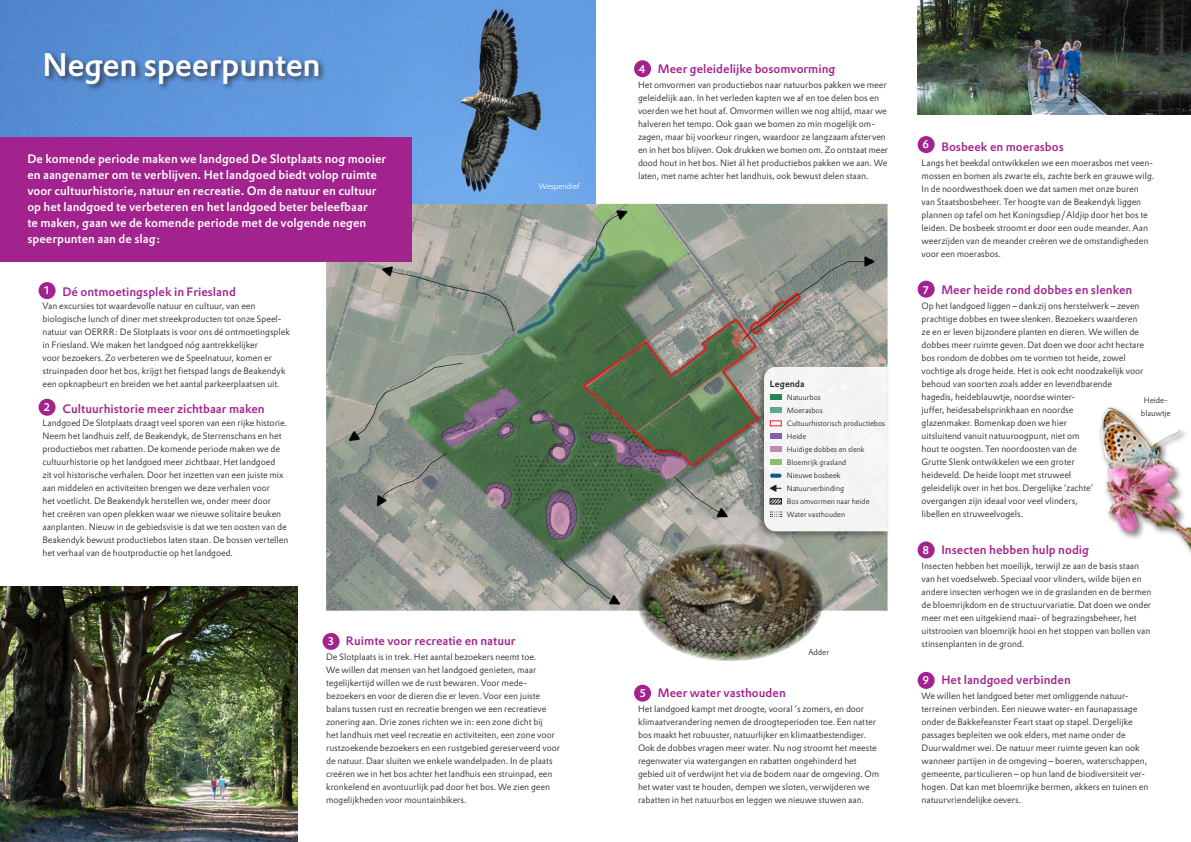
<style>
.page{position:relative;width:1191px;height:842px;background:#fff}
.page>*{position:absolute;margin:0;border:0;box-sizing:border-box;transform-origin:0 0}
.t1{font:500 32px "DTL Prokyon TOT";letter-spacing:-.01em;color:#fff}
.t2{font:500 12px/16px "DTL Prokyon TOT";color:#fff}
.t3{font:500 12px "DTL Prokyon TOT";color:#a2238e}
.t4{font:500 11px "DTL Prokyon TOT";color:#fff}
.t5{font:300 9px/13px "DTL Prokyon TOT";letter-spacing:-.005em;color:#231f20}
.t6{font:500 9px "DTL Prokyon TOT";color:#231f20}
.t7{font:300 8px "DTL Prokyon TOT";letter-spacing:-.01em;color:#231f20}
.t8{font:300 8px "DTL Prokyon TOT";letter-spacing:-.01em;color:#fff}
.t9{font:300 7.5px "DTL Prokyon TOT";letter-spacing:-.005em;color:#231f20}
</style>
<div class="page">
<img style="left:326px;top:204px;width:561px;height:407px">
<img style="left:410px;top:0;width:185px;height:204px">
<img style="left:0;top:0;width:410px;height:137px">
<div style="left:0;top:137px;width:411px;height:125px;background:#a2238e"></div>
<div style="left:43px;top:51px;width:284px;height:41px;background:#231f20;opacity:.75"></div>
<div style="left:634px;top:60px;width:17px;height:17px;background:#a2238e;border-radius:50%"></div>
<div style="left:634px;top:685px;width:17px;height:17px;background:#a2238e;border-radius:50%"></div>
<div style="left:322px;top:633px;width:17px;height:17px;background:#a2238e;border-radius:50%"></div>
<div style="left:917px;top:541px;width:17px;height:17px;background:#a2238e;border-radius:50%"></div>
<div style="left:39px;top:282px;width:17px;height:17px;background:#a2238e;border-radius:50%"></div>
<div style="left:39px;top:399px;width:17px;height:17px;background:#a2238e;border-radius:50%"></div>
<div style="left:917px;top:281px;width:17px;height:17px;background:#a2238e;border-radius:50%"></div>
<div style="left:917px;top:136px;width:17px;height:17px;background:#a2238e;border-radius:50%"></div>
<div style="left:917px;top:672px;width:17px;height:17px;background:#a2238e;border-radius:50%"></div>
<img style="left:0;top:587px;width:298px;height:255px">
<img style="left:638px;top:544px;width:184px;height:117px">
<img style="left:917px;top:0;width:274px;height:114px">
<div style="left:755px;top:364px;width:135px;height:176px;background:#231f20;opacity:.5"></div>
<img style="left:1099px;top:407px;width:92px;height:147px">
<div style="left:764px;top:367px;width:124px;height:164px;background:#f4f5f3"></div>
<div style="left:770px;top:447px;width:11px;height:5px;background:#c289ae"></div>
<div style="left:770px;top:395px;width:11px;height:5px;background:#238557"></div>
<p class="t1" style="left:43px;top:44px;width:280px">Negen speerpunten</p>
<p class="t2" style="left:27px;top:151px;width:360px">De komende periode maken we landgoed De Slotplaats nog mooier en aangenamer om te verblijven. Het landgoed biedt volop ruimte voor cultuurhistorie, natuur en recreatie. Om de natuur en cultuur op het landgoed te verbeteren en het landgoed beter beleefbaar<br>te maken, gaan we de komende periode met de volgende negen speerpunten aan de slag:</p>
<p class="t4" style="left:44px;top:283px;width:8px">1</p>
<p class="t3" style="left:62px;top:284px;width:175px">Dé ontmoetingsplek in Friesland</p>
<p class="t5" style="left:43px;top:299px;width:249px">Van excursies tot waardevolle natuur en cultuur, van een biologische lunch of diner met streekproducten tot onze Speel&shy;natuur van OERRR: De Slotplaats is voor ons dé ontmoetingsplek in Friesland. We maken het landgoed nóg aantrekkelijker<br>voor bezoekers. Zo verbeteren we de Speelnatuur, komen er struinpaden door het bos, krijgt het fietspad langs de Beakendyk een opknapbeurt en breiden we het aantal parkeerplaatsen uit.</p>
<p class="t3" style="left:62px;top:401px;width:204px">Cultuurhistorie meer zichtbaar maken</p>
<p class="t5" style="left:43px;top:416px;width:247px">Landgoed De Slotplaats draagt veel sporen van een rijke historie.<br>Neem het landhuis zelf, de Beakendyk, de Sterrenschans en het productiebos met rabatten. De komende periode maken we de cultuurhistorie op het landgoed meer zichtbaar. Het landgoed<br>zit vol historische verhalen. Door het inzetten van een juiste mix aan middelen en activiteiten brengen we deze verhalen voor<br>het voetlicht. De Beakendyk herstellen we, onder meer door<br>het creëren van open plekken waar we nieuwe solitaire beuken aanplanten. Nieuw in de gebiedsvisie is dat we ten oosten van de Beakendyk bewust productiebos laten staan. De bossen vertellen het verhaal van de houtproductie op het landgoed.</p>
<p class="t4" style="left:44px;top:400px;width:8px">2</p>
<p class="t8" style="left:539px;top:181px;width:43px">Wespendief</p>
<p class="t3" style="left:346px;top:633px;width:171px">Ruimte voor recreatie en natuur</p>
<p class="t5" style="left:326px;top:650px;width:235px">De Slotplaats is in trek. Het aantal bezoekers neemt toe.<br>We willen dat mensen van het landgoed genieten, maar tegelijkertijd willen we de rust bewaren. Voor mede&shy;bezoekers en voor de dieren die er leven. Voor een juiste balans tussen rust en recreatie brengen we een recreatieve zonering aan. Drie zones richten we in: een zone dicht bij<br>het landhuis met veel recreatie en activiteiten, een zone voor rustzoekende bezoekers en een rustgebied gereserveerd voor de natuur. Daar sluiten we enkele wandelpaden. In de plaats creëren we in het bos achter het landhuis een struinpad, een kronkelend en avontuurlijk pad door het bos. We zien geen mogelijkheden voor mountainbikers.</p>
<p class="t4" style="left:327px;top:634px;width:8px">3</p>
<p class="t3" style="left:658px;top:61px;width:179px">Meer geleidelijke bosomvorming</p>
<p class="t5" style="left:638px;top:78px;width:252px">Het omvormen van productiebos naar natuurbos pakken we meer geleidelijk aan. In het verleden kapten we af en toe delen bos en voerden we het hout af. Omvormen willen we nog altijd, maar we halveren het tempo. Ook gaan we bomen zo min mogelijk om&shy;zagen, maar bij voorkeur ringen, waardoor ze langzaam afsterven en in het bos blijven. Ook drukken we bomen om. Zo ontstaat meer dood hout in het bos. Niet ál het productiebos pakken we aan. We laten, met name achter het landhuis, ook bewust delen staan.</p>
<p class="t4" style="left:639px;top:62px;width:8px">4</p>
<p class="t6" style="left:770px;top:378px;width:36px">Legenda</p>
<p class="t9" style="left:787px;top:393px;width:35px">Natuurbos</p>
<p class="t9" style="left:787px;top:406px;width:37px">Moerasbos</p>
<p class="t9" style="left:787px;top:419px;width:100px">Cultuurhistorisch productiebos</p>
<p class="t9" style="left:787px;top:432px;width:21px">Heide</p>
<p class="t9" style="left:787px;top:445px;width:79px">Huidige dobbes en slenk</p>
<p class="t9" style="left:787px;top:458px;width:61px">Bloemrijk grasland</p>
<p class="t9" style="left:787px;top:471px;width:55px">Nieuwe bosbeek</p>
<p class="t9" style="left:787px;top:484px;width:59px">Natuurverbinding</p>
<p class="t9" style="left:787px;top:497px;width:84px">Bos omvormen naar heide</p>
<p class="t9" style="left:787px;top:510px;width:60px">Water vasthouden</p>
<p class="t7" style="left:808px;top:647px;width:23px">Adder</p>
<p class="t3" style="left:658px;top:685px;width:129px">Meer water vasthouden</p>
<p class="t5" style="left:638px;top:702px;width:243px">Het landgoed kampt met droogte, vooral ’s zomers, en door klimaatverandering nemen de droogteperioden toe. Een natter bos maakt het robuuster, natuurlijker en klimaatbestendiger.<br>Ook de dobbes vragen meer water. Nu nog stroomt het meeste regenwater via watergangen en rabatten ongehinderd het gebied uit of verdwijnt het via de bodem naar de omgeving. Om het water vast te houden, dempen we sloten, verwijderen we rabatten in het natuurbos en leggen we nieuwe stuwen aan.</p>
<p class="t4" style="left:639px;top:686px;width:8px">5</p>
<p class="t4" style="left:922px;top:137px;width:8px">6</p>
<p class="t3" style="left:941px;top:139px;width:124px">Bosbeek en moerasbos</p>
<p class="t5" style="left:921px;top:156px;width:234px">Langs het beekdal ontwikkelen we een moerasbos met veen&shy;mossen en bomen als zwarte els, zachte berk en grauwe wilg.<br>In de noordwesthoek doen we dat samen met onze buren van Staatsbosbeheer. Ter hoogte van de Beakendyk liggen plannen op tafel om het Koningsdiep/Aldjip door het bos te leiden. De bosbeek stroomt er door een oude meander. Aan weerzijden van de meander creëren we de omstandigheden voor een moerasbos.</p>
<p class="t3" style="left:941px;top:282px;width:192px">Meer heide rond dobbes en slenken</p>
<p class="t5" style="left:921px;top:299px;width:224px">Op het landgoed liggen – dankzij ons herstelwerk – zeven prachtige dobbes en twee slenken. Bezoekers waarderen ze en er leven bijzondere planten en dieren. We willen de dobbes meer ruimte geven. Dat doen we door acht hectare bos rondom de dobbes om te vormen tot heide, zowel vochtige als droge heide. Het is ook echt noodzakelijk voor behoud van soorten zoals adder en levendbarende hagedis, heideblauwtje, noordse winter-<br>juffer, heidesabelsprinkhaan en noordse<br>glazenmaker. Bomenkap doen we hier<br>uitsluitend vanuit natuuroogpunt, niet om<br>hout te oogsten. Ten noordoosten van de<br>Grutte Slenk ontwikkelen we een groter<br>heideveld. De heide loopt met struweel<br>geleidelijk over in het bos. Dergelijke ‘zachte’<br>overgangen zijn ideaal voor veel vlinders,<br>libellen en struweelvogels.</p>
<p class="t3" style="left:941px;top:542px;width:149px">Insecten hebben hulp nodig</p>
<p class="t5" style="left:921px;top:559px;width:231px">Insecten hebben het moeilijk, terwijl ze aan de basis staan van het voedselweb. Speciaal voor vlinders, wilde bijen en andere insecten verhogen we in de graslanden en de bermen de bloemrijkdom en de structuurvariatie. Dat doen we onder meer met een uitgekiend maai- of begrazingsbeheer, het uitstrooien van bloemrijk hooi en het stoppen van bollen van stinsenplanten in de grond.</p>
<p class="t3" style="left:941px;top:672px;width:131px">Het landgoed verbinden</p>
<p class="t5" style="left:921px;top:689px;width:228px">We willen het landgoed beter met omliggende natuur&shy;terreinen verbinden. Een nieuwe water- en faunapassage onder de Bakkefeanster Feart staat op stapel. Dergelijke passages bepleiten we ook elders, met name onder de Duurwaldmer wei. De natuur meer ruimte geven kan ook wanneer partijen in de omgeving – boeren, waterschappen, gemeente, particulieren – op hun land de biodiversiteit ver&shy;hogen. Dat kan met bloemrijke bermen, akkers en tuinen en natuurvriendelijke oevers.</p>
<p class="t4" style="left:922px;top:283px;width:8px">7</p>
<p class="t7" style="left:1143px;top:395px;width:24px">Heide-</p>
<p class="t7" style="left:1141px;top:408px;width:31px">blauwtje</p>
<p class="t4" style="left:922px;top:543px;width:8px">8</p>
<p class="t4" style="left:922px;top:673px;width:8px">9</p>
</div>
